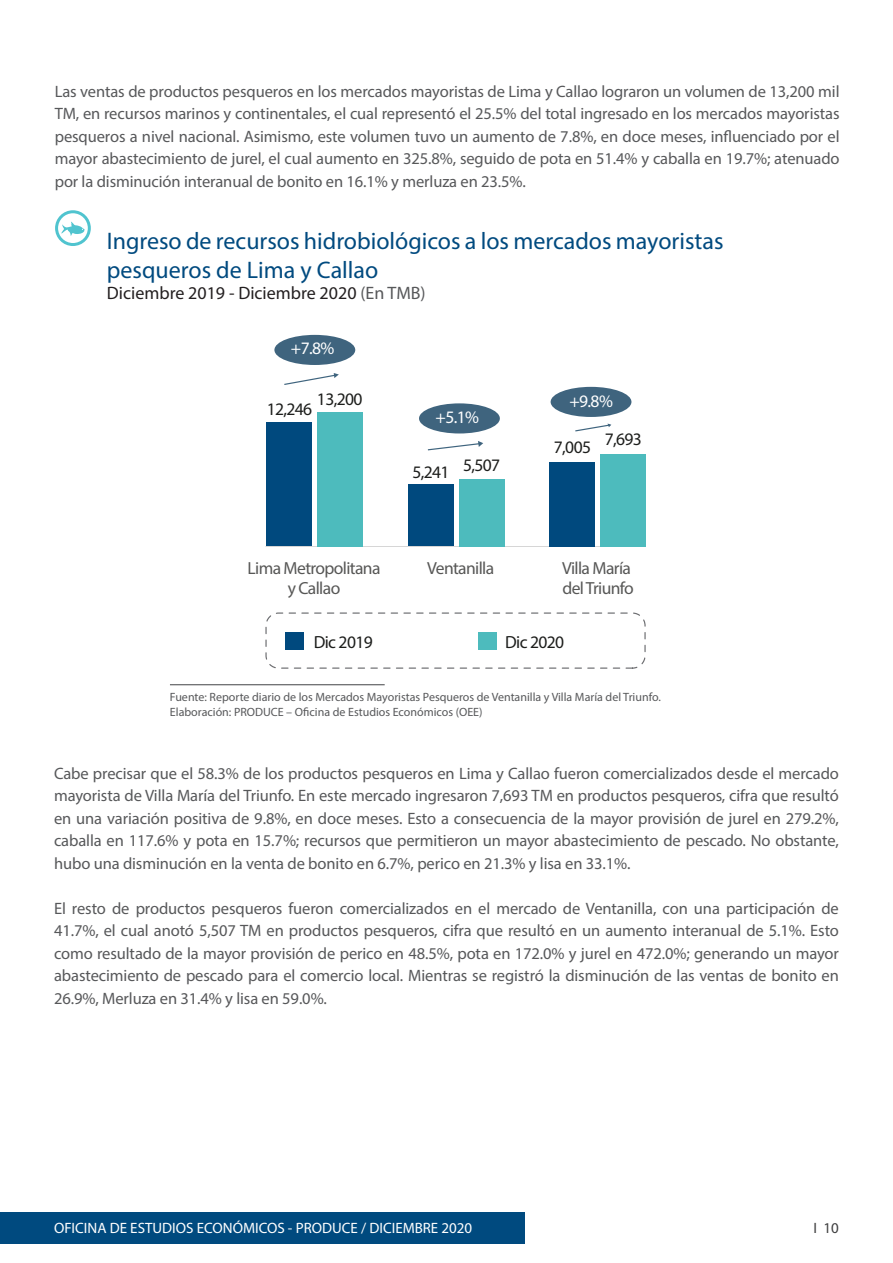
<style>
.page{position:relative;width:893px;height:1263px;background:#fff}
.page>*{position:absolute;margin:0;border:0;box-sizing:border-box;transform-origin:0 0}
.t1{font:24px/28.8px "Myriad Pro";color:#004a7f}
.t2{font:18px "Myriad Pro";color:#231f20}
.t3{font:17.55px/19.2px "Pluto Sans Cond";letter-spacing:-.035em;color:#575756}
.t4{font:17.55px "Pluto Sans Cond";letter-spacing:-.035em;color:#1d1e1c}
.t5{font:17.55px "Pluto Sans Cond";color:#fff}
.t6{font:16.5px/22.5px "Myriad Pro";letter-spacing:-.005em;color:#57585a;text-align:justify}
.t7{font:15px "Myriad Pro";color:#fff}
.t8{font:15px "Myriad Pro";color:#3e3e3f}
.t9{font:12px "Myriad Pro";color:#57585a}
.s1{color:#57585a}
</style>
<div class="page">
<div style="left:0;top:1212px;width:525px;height:32px;background:#004a7f"></div>
<hr style="left:892px;top:1212px;width:1px;height:32px;background:#004a7f">
<hr style="left:170px;top:684px;width:215px;height:1px;background:#57585a">
<div style="left:479px;top:632px;width:18px;height:17px;background:#4dbbbd"></div>
<div style="left:408px;top:484px;width:45px;height:62px;background:#00497e"></div>
<div style="left:285px;top:632px;width:19px;height:17px;background:#00497e"></div>
<div style="left:549px;top:462px;width:46px;height:84px;background:#00497e"></div>
<div style="left:459px;top:479px;width:45px;height:67px;background:#4dbbbd"></div>
<div style="left:600px;top:454px;width:46px;height:92px;background:#4dbbbd"></div>
<div style="left:265px;top:612px;width:381px;height:57px;border:1px dashed #6d6e71;border-radius:13px"></div>
<div style="left:551px;top:387px;width:80px;height:30px;background:#3f647e;border-radius:50%"></div>
<div style="left:274px;top:335px;width:81px;height:30px;background:#3f647e;border-radius:50%"></div>
<div style="left:266px;top:422px;width:46px;height:124px;background:#00497e"></div>
<div style="left:317px;top:412px;width:45px;height:134px;background:#4dbbbd"></div>
<svg style="left:575px;top:424px;width:36px;height:8px"></svg>
<svg style="left:284px;top:373px;width:55px;height:12px"></svg>
<div style="left:419px;top:403px;width:81px;height:30px;background:#3f647e;border-radius:50%"></div>
<svg style="left:427px;top:441px;width:56px;height:10px"></svg>
<div style="left:55px;top:210px;width:36px;height:36px;border:3px solid #50c4cf;border-radius:50%"></div>
<svg style="left:61px;top:222px;width:24px;height:14px"></svg>
<p class="t6" style="left:55px;top:80px;width:786px">Las ventas de productos pesqueros en los mercados mayoristas de Lima y Callao lograron un volumen de 13,200 mil TM, en recursos marinos y continentales, el cual representó el 25.5% del total ingresado en los mercados mayoristas pesqueros a nivel nacional. Asimismo, este volumen tuvo un aumento de 7.8%, en doce meses, influenciado por el mayor abastecimiento de jurel, el cual aumento en 325.8%, seguido de pota en 51.4% y caballa en 19.7%; atenuado por la disminución interanual de bonito en 16.1% y merluza en 23.5%.</p>
<p class="t1" style="left:107px;top:226px;width:618px">Ingreso de recursos hidrobiológicos a los mercados mayoristas pesqueros de Lima y Callao</p>
<p class="t2" style="left:107px;top:282px;width:320px">Diciembre 2019 - Diciembre 2020 <span class="s1">(En TMB)</span></p>
<p class="t5" style="left:291px;top:338px;width:45px">+7.8%</p>
<p class="t4" style="left:317px;top:388px;width:47px">13,200</p>
<p class="t4" style="left:267px;top:399px;width:47px">12,246</p>
<p class="t3" style="left:247px;top:559px;width:135px;text-align:center">Lima Metropolitana y Callao</p>
<p class="t5" style="left:436px;top:406px;width:45px">+5.1%</p>
<p class="t4" style="left:412px;top:461px;width:39px">5,241</p>
<p class="t4" style="left:463px;top:454px;width:39px">5,507</p>
<p class="t3" style="left:427px;top:559px;width:68px">Ventanilla</p>
<p class="t5" style="left:569px;top:390px;width:45px">+9.8%</p>
<p class="t4" style="left:554px;top:436px;width:39px">7,005</p>
<p class="t4" style="left:605px;top:428px;width:39px">7,693</p>
<p class="t3" style="left:562px;top:559px;width:73px">Villa María del Triunfo</p>
<p class="t4" style="left:314px;top:631px;width:61px">Dic 2019</p>
<p class="t4" style="left:505px;top:631px;width:61px">Dic 2020</p>
<p class="t9" style="left:170px;top:690px;width:492px">Fuente: Reporte diario de los Mercados Mayoristas Pesqueros de Ventanilla y Villa María del Triunfo.</p>
<p class="t9" style="left:170px;top:704px;width:314px">Elaboración: PRODUCE – Oficina de Estudios Económicos (OEE)</p>
<p class="t6" style="left:54px;top:762px;width:786px">Cabe precisar que el 58.3% de los productos pesqueros en Lima y Callao fueron comercializados desde el mercado mayorista de Villa María del Triunfo. En este mercado ingresaron 7,693 TM en productos pesqueros, cifra que resultó en una variación positiva de 9.8%, en doce meses. Esto a consecuencia de la mayor provisión de jurel en 279.2%, caballa en 117.6% y pota en 15.7%; recursos que permitieron un mayor abastecimiento de pescado. No obstante, hubo una disminución en la venta de bonito en 6.7%, perico en 21.3% y lisa en 33.1%.</p>
<p class="t6" style="left:54px;top:897px;width:786px">El resto de productos pesqueros fueron comercializados en el mercado de Ventanilla, con una participación de 41.7%, el cual anotó 5,507 TM en productos pesqueros, cifra que resultó en un aumento interanual de 5.1%. Esto como resultado de la mayor provisión de perico en 48.5%, pota en 172.0% y jurel en 472.0%; generando un mayor abastecimiento de pescado para el comercio local. Mientras se registró la disminución de las ventas de bonito en 26.9%, Merluza en 31.4% y lisa en 59.0%.</p>
<p class="t7" style="left:54px;top:1219px;width:420px">OFICINA DE ESTUDIOS ECONÓMICOS - PRODUCE / DICIEMBRE 2020</p>
<p class="t8" style="left:814px;top:1219px;width:27px">I 10</p>
</div>
